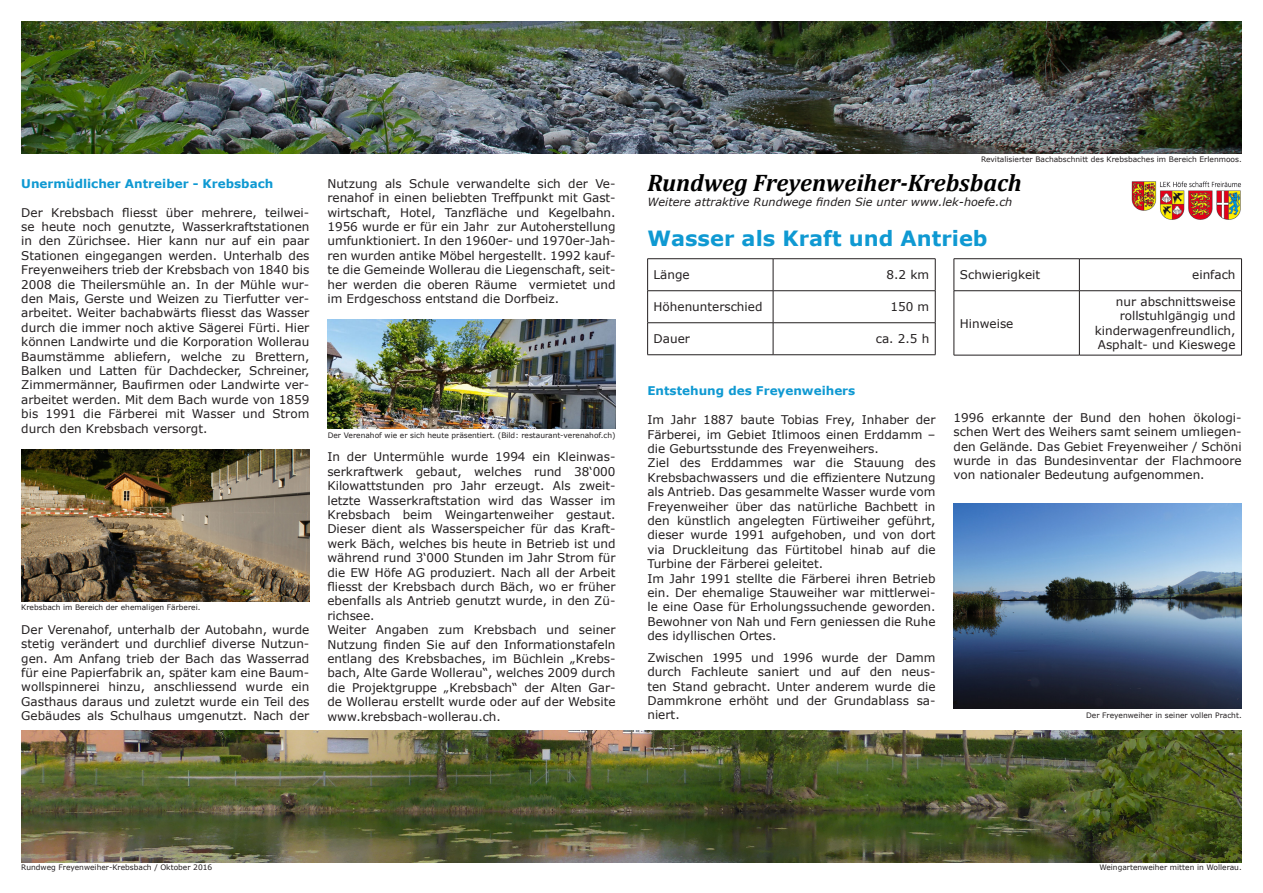
<style>
.page{position:relative;width:1263px;height:893px;background:#fff}
.page>*{position:absolute;margin:0;border:0;box-sizing:border-box;transform-origin:0 0}
.Titel{font:italic 700 24px "Cambria";color:#000}
.Untertitel{font:700 21px "Verdana";color:#0f99d2}
.Text_klein{font:12px/14.4px "Verdana";color:#231f20;text-align:justify}
.Text_klein-2{font:700 12px "Verdana";color:#0f99d2}
.Untertitel-2{font:700 12px "Verdana";color:#0f99d2}
.Titel-2{font:italic 11.25px "Verdana";color:#231f20}
.Text_klein-3{font:7.5px "Verdana";color:#231f20}
</style>
<div class="page">
<img style="left:22px;top:730px;width:1219px;height:132px">
<img style="left:21px;top:21px;width:1221px;height:132px">
<hr style="left:647px;top:258px;width:126px;height:1px;background:#231f20">
<hr style="left:647px;top:259px;width:1px;height:32px;background:#231f20">
<hr style="left:773px;top:258px;width:162px;height:1px;background:#231f20">
<hr style="left:773px;top:259px;width:1px;height:32px;background:#231f20">
<hr style="left:935px;top:259px;width:1px;height:32px;background:#231f20">
<hr style="left:647px;top:290px;width:126px;height:1px;background:#231f20">
<hr style="left:647px;top:291px;width:1px;height:32px;background:#231f20">
<hr style="left:773px;top:290px;width:162px;height:1px;background:#231f20">
<hr style="left:773px;top:291px;width:1px;height:32px;background:#231f20">
<hr style="left:935px;top:291px;width:1px;height:32px;background:#231f20">
<hr style="left:647px;top:322px;width:126px;height:1px;background:#231f20">
<hr style="left:647px;top:323px;width:1px;height:32px;background:#231f20">
<hr style="left:773px;top:322px;width:162px;height:1px;background:#231f20">
<hr style="left:773px;top:323px;width:1px;height:32px;background:#231f20">
<hr style="left:935px;top:323px;width:1px;height:32px;background:#231f20">
<hr style="left:647px;top:354px;width:126px;height:1px;background:#231f20">
<hr style="left:773px;top:354px;width:162px;height:1px;background:#231f20">
<hr style="left:954px;top:258px;width:125px;height:1px;background:#231f20">
<hr style="left:954px;top:259px;width:1px;height:32px;background:#231f20">
<hr style="left:1079px;top:258px;width:163px;height:1px;background:#231f20">
<hr style="left:1079px;top:259px;width:1px;height:32px;background:#231f20">
<hr style="left:1241px;top:259px;width:1px;height:32px;background:#231f20">
<hr style="left:954px;top:290px;width:125px;height:1px;background:#231f20">
<hr style="left:954px;top:291px;width:1px;height:64px;background:#231f20">
<hr style="left:1079px;top:290px;width:163px;height:1px;background:#231f20">
<hr style="left:1079px;top:291px;width:1px;height:64px;background:#231f20">
<hr style="left:1241px;top:291px;width:1px;height:64px;background:#231f20">
<hr style="left:954px;top:355px;width:125px;height:1px;background:#231f20">
<hr style="left:1079px;top:355px;width:163px;height:1px;background:#231f20">
<img style="left:21px;top:449px;width:288px;height:153px">
<img style="left:327px;top:320px;width:288px;height:109px">
<img style="left:953px;top:503px;width:289px;height:206px">
<img style="left:1131px;top:181px;width:110px;height:39px">
<p class="Text_klein-2" style="left:21px;top:175px;width:254px">Unermüdlicher Antreiber - Krebsbach</p>
<p class="Text_klein" style="left:21px;top:205px;width:290px">Der Krebsbach fliesst über mehrere, teilwei&shy;se heute noch genutzte, Wasserkraftstationen in den Zürichsee. Hier kann nur auf ein paar Stationen eingegangen werden. Unterhalb des Freyenweihers trieb der Krebsbach von 1840 bis 2008 die Theilersmühle an. In der Mühle wur&shy;den Mais, Gerste und Weizen zu Tierfutter ver&shy;arbeitet. Weiter bachabwärts fliesst das Wasser durch die immer noch aktive Sägerei Fürti. Hier können Landwirte und die Korporation Wollerau Baumstämme abliefern, welche zu Brettern, Balken und Latten für Dachdecker, Schreiner, Zimmermänner, Baufirmen oder Landwirte ver&shy;arbeitet werden. Mit dem Bach wurde von 1859 bis 1991 die Färberei mit Wasser und Strom durch den Krebsbach versorgt.</p>
<p class="Text_klein-3" style="left:21px;top:602px;width:181px">Krebsbach im Bereich der ehemaligen Färberei.</p>
<p class="Text_klein" style="left:21px;top:622px;width:290px">Der Verenahof, unterhalb der Autobahn, wurde stetig verändert und durchlief diverse Nutzun&shy;gen. Am Anfang trieb der Bach das Wasserrad für eine Papierfabrik an, später kam eine Baum&shy;wollspinnerei hinzu, anschliessend wurde ein Gasthaus daraus und zuletzt wurde ein Teil des Gebäudes als Schulhaus umgenutzt. Nach der</p>
<p class="Text_klein" style="left:327px;top:176px;width:290px">Nutzung als Schule verwandelte sich der Ve&shy;renahof in einen beliebten Treffpunkt mit Gast&shy;wirtschaft, Hotel, Tanzfläche und Kegelbahn.<br>1956 wurde er für ein Jahr zur Autoherstellung umfunktioniert. In den 1960er- und 1970er-Jah&shy;ren wurden antike Möbel hergestellt. 1992 kauf&shy;te die Gemeinde Wollerau die Liegenschaft, seit&shy;her werden die oberen Räume vermietet und im Erdgeschoss entstand die Dorfbeiz.</p>
<p class="Text_klein-3" style="left:328px;top:430px;width:289px">Der Verenahof wie er sich heute präsentiert. (Bild: restaurant-verenahof.ch)</p>
<p class="Text_klein" style="left:327px;top:450px;width:290px">In der Untermühle wurde 1994 ein Kleinwas&shy;serkraftwerk gebaut, welches rund 38‘000<br>Kilowattstunden pro Jahr erzeugt. Als zweit&shy;letzte Wasserkraftstation wird das Wasser im Krebsbach beim Weingartenweiher gestaut.<br>Dieser dient als Wasserspeicher für das Kraft&shy;werk Bäch, welches bis heute in Betrieb ist und während rund 3‘000 Stunden im Jahr Strom für die EW Höfe AG produziert. Nach all der Arbeit fliesst der Krebsbach durch Bäch, wo er früher ebenfalls als Antrieb genutzt wurde, in den Zü&shy;richsee.</p>
<p class="Text_klein" style="left:327px;top:622px;width:290px">Weiter Angaben zum Krebsbach und seiner Nutzung finden Sie auf den Informationstafeln entlang des Krebsbaches, im Büchlein „Krebs&shy;bach, Alte Garde Wollerau“, welches 2009 durch die Projektgruppe „Krebsbach“ der Alten Gar&shy;de Wollerau erstellt wurde oder auf der Website www.krebsbach-wollerau.ch.</p>
<p class="Text_klein-3" style="left:981px;top:154px;width:262px">Revitalisierter Bachabschnitt des Krebsbaches im Bereich Erlenmoos.</p>
<p class="Titel" style="left:647px;top:166px;width:376px">Rundweg Freyenweiher-Krebsbach</p>
<p class="Titel-2" style="left:647px;top:194px;width:366px">Weitere attraktive Rundwege finden Sie unter www.lek-hoefe.ch</p>
<p class="Untertitel" style="left:647px;top:223px;width:342px">Wasser als Kraft und Antrieb</p>
<p class="Text_klein" style="left:654px;top:268px;width:38px">Länge</p>
<p class="Text_klein" style="left:887px;top:268px;width:44px">8.2 km</p>
<p class="Text_klein" style="left:654px;top:300px;width:110px">Höhenunterschied</p>
<p class="Text_klein" style="left:890px;top:300px;width:40px">150 m</p>
<p class="Text_klein" style="left:654px;top:332px;width:38px">Dauer</p>
<p class="Text_klein" style="left:876px;top:332px;width:55px">ca. 2.5 h</p>
<p class="Text_klein" style="left:960px;top:268px;width:82px">Schwierigkeit</p>
<p class="Text_klein" style="left:1192px;top:268px;width:45px">einfach</p>
<p class="Text_klein" style="left:960px;top:316px;width:55px">Hinweise</p>
<p class="Text_klein" style="left:1095px;top:294px;width:142px;text-align:right">nur abschnittsweise rollstuhlgängig und kinderwagenfreundlich,</p>
<p class="Text_klein" style="left:1098px;top:337px;width:139px">Asphalt- und Kieswege</p>
<p class="Untertitel-2" style="left:647px;top:382px;width:209px">Entstehung des Freyenweihers</p>
<p class="Text_klein" style="left:647px;top:412px;width:290px">Im Jahr 1887 baute Tobias Frey, Inhaber der Färberei, im Gebiet Itlimoos einen Erddamm – die Geburtsstunde des Freyenweihers.</p>
<p class="Text_klein" style="left:647px;top:456px;width:290px">Ziel des Erddammes war die Stauung des Krebsbachwassers und die effizientere Nutzung als Antrieb. Das gesammelte Wasser wurde vom Freyenweiher über das natürliche Bachbett in den künstlich angelegten Fürtiweiher geführt, dieser wurde 1991 aufgehoben, und von dort via Druckleitung das Fürtitobel hinab auf die Turbine der Färberei geleitet.</p>
<p class="Text_klein" style="left:647px;top:571px;width:290px">Im Jahr 1991 stellte die Färberei ihren Betrieb ein. Der ehemalige Stauweiher war mittlerwei&shy;le eine Oase für Erholungssuchende geworden.<br>Bewohner von Nah und Fern geniessen die Ruhe des idyllischen Ortes.</p>
<p class="Text_klein" style="left:647px;top:650px;width:290px">Zwischen 1995 und 1996 wurde der Damm durch Fachleute saniert und auf den neus&shy;ten Stand gebracht. Unter anderem wurde die Dammkrone erhöht und der Grundablass sa&shy;niert.</p>
<p class="Text_klein" style="left:953px;top:410px;width:290px">1996 erkannte der Bund den hohen ökologi&shy;schen Wert des Weihers samt seinem umliegen&shy;den Gelände. Das Gebiet Freyenweiher / Schöni wurde in das Bundesinventar der Flachmoore von nationaler Bedeutung aufgenommen.</p>
<p class="Text_klein-3" style="left:1086px;top:710px;width:157px">Der Freyenweiher in seiner vollen Pracht.</p>
<p class="Text_klein-3" style="left:21px;top:862px;width:193px">Rundweg Freyenweiher-Krebsbach / Oktober 2016</p>
<p class="Text_klein-3" style="left:1099px;top:862px;width:144px">Weingartenweiher mitten in Wollerau.</p>
</div>
